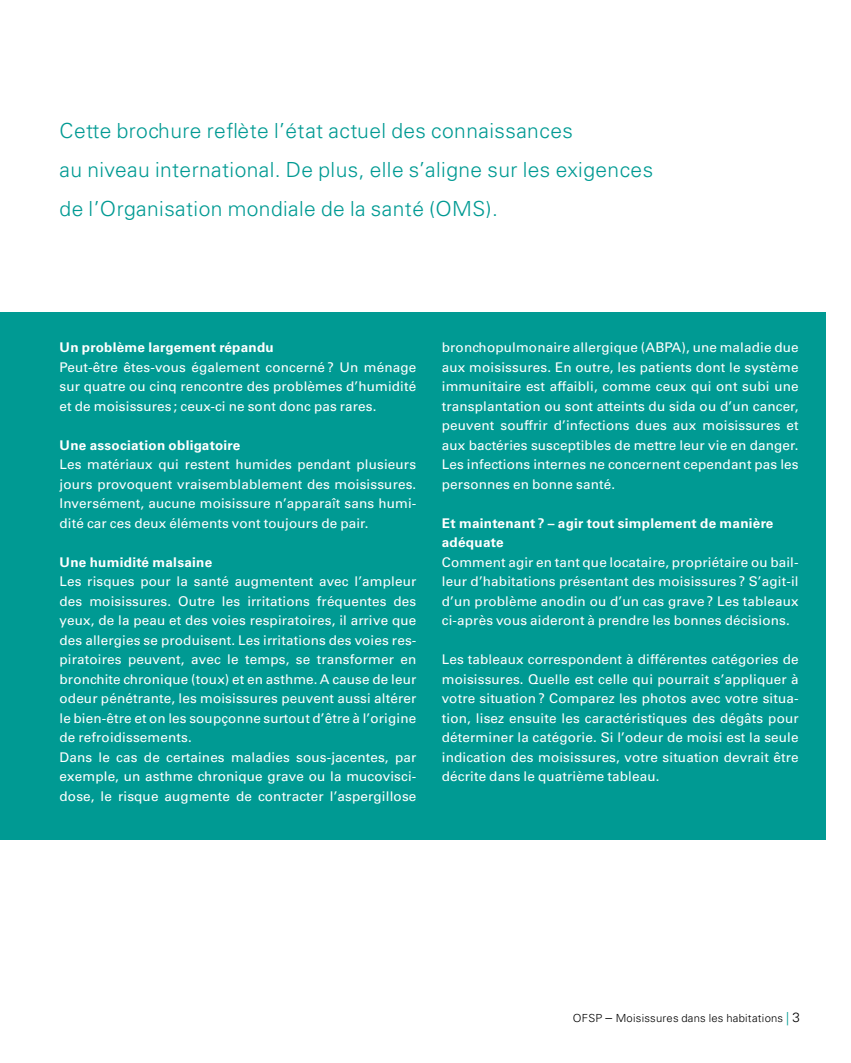
<style>
.page{position:relative;width:851px;height:1063px;background:#fff}
.page>*{position:absolute;margin:0;border:0;box-sizing:border-box;transform-origin:0 0}
._02_Lead{font:300 20.85px/39px "Univers LT Std";letter-spacing:.02em;color:#009a93}
._06_Text_weiss{font:13.35px/19.5px "Univers LT Std";letter-spacing:.01em;color:#fff;text-align:justify}
._05_Untertitel_weiss{font:700 13.35px/19.5px "Univers LT Std";letter-spacing:.02em;color:#fff}
.t1{font:300 11.1px "Univers LT Std";letter-spacing:.02em;color:#000}
.s1{font-size:13.35px}
.s2{font-size:13.35px;color:#009a93}
</style>
<div class="page">
<div style="left:0;top:313px;width:825px;height:527px;background:#009a93"></div>
<p class="_02_Lead" style="left:60px;top:111px;width:595px">Cette brochure reflète l’état actuel des connaissances<br>au niveau international. De plus, elle s’aligne sur les exigences de l’Organisation mondiale de la santé (OMS).</p>
<p class="_05_Untertitel_weiss" style="left:60px;top:338px;width:216px">Un problème largement répandu</p>
<p class="_06_Text_weiss" style="left:60px;top:357px;width:358px">Peut-être êtes-vous également concerné ? Un ménage sur quatre ou cinq rencontre des problèmes d’humidité et de moisissures ; ceux-ci ne sont donc pas rares.</p>
<p class="_05_Untertitel_weiss" style="left:60px;top:435px;width:182px">Une association obligatoire</p>
<p class="_06_Text_weiss" style="left:60px;top:455px;width:358px">Les matériaux qui restent humides pendant plusieurs jours provoquent vraisemblablement des moisissures.<br>Inversément, aucune moisissure n’apparaît sans humi&shy;dité car ces deux éléments vont toujours de pair.</p>
<p class="_05_Untertitel_weiss" style="left:60px;top:552px;width:154px">Une humidité malsaine</p>
<p class="_06_Text_weiss" style="left:60px;top:572px;width:358px">Les risques pour la santé augmentent avec l’ampleur des moisissures. Outre les irritations fréquentes des yeux, de la peau et des voies respiratoires, il arrive que des allergies se produisent. Les irritations des voies res&shy;piratoires peuvent, avec le temps, se transformer en bronchite chronique (toux) et en asthme. A cause de leur odeur pénétrante, les moisissures peuvent aussi altérer le bien-être et on les soupçonne surtout d’être à l’origine de refroidissements.</p>
<p class="_06_Text_weiss" style="left:60px;top:747px;width:358px">Dans le cas de certaines maladies sous-jacentes, par exemple, un asthme chronique grave ou la mucovisci&shy;dose, le risque augmente de contracter l’aspergillose</p>
<p class="_06_Text_weiss" style="left:442px;top:338px;width:358px">bronchopulmonaire allergique (ABPA), une maladie due aux moisissures. En outre, les patients dont le système immunitaire est affaibli, comme ceux qui ont subi une transplantation ou sont atteints du sida ou d’un cancer, peuvent souffrir d’infections dues aux moisissures et aux bactéries susceptibles de mettre leur vie en danger.<br>Les infections internes ne concernent cependant pas les personnes en bonne santé.</p>
<p class="_05_Untertitel_weiss" style="left:442px;top:513px;width:333px">Et maintenant ? – agir tout simplement de manière adéquate</p>
<p class="_06_Text_weiss" style="left:442px;top:552px;width:358px">Comment agir en tant que locataire, propriétaire ou bail&shy;leur d’habitations présentant des moisissures ? S’agit-il d’un problème anodin ou d’un cas grave ? Les tableaux ci-après vous aideront à prendre les bonnes décisions.</p>
<p class="_06_Text_weiss" style="left:442px;top:650px;width:358px">Les tableaux correspondent à différentes catégories de moisissures. Quelle est celle qui pourrait s’appliquer à votre situation? Comparez les photos avec votre situa&shy;tion, lisez ensuite les caractéristiques des dégâts pour déterminer la catégorie. Si l’odeur de moisi est la seule indication des moisissures, votre situation devrait être décrite dans le quatrième tableau.</p>
<p class="t1" style="left:572px;top:1011px;width:228px">OFSP <span class="s1">–</span> Moisissures dans les habitations <span class="s2">|</span> <span class="s1">3</span></p>
</div>
